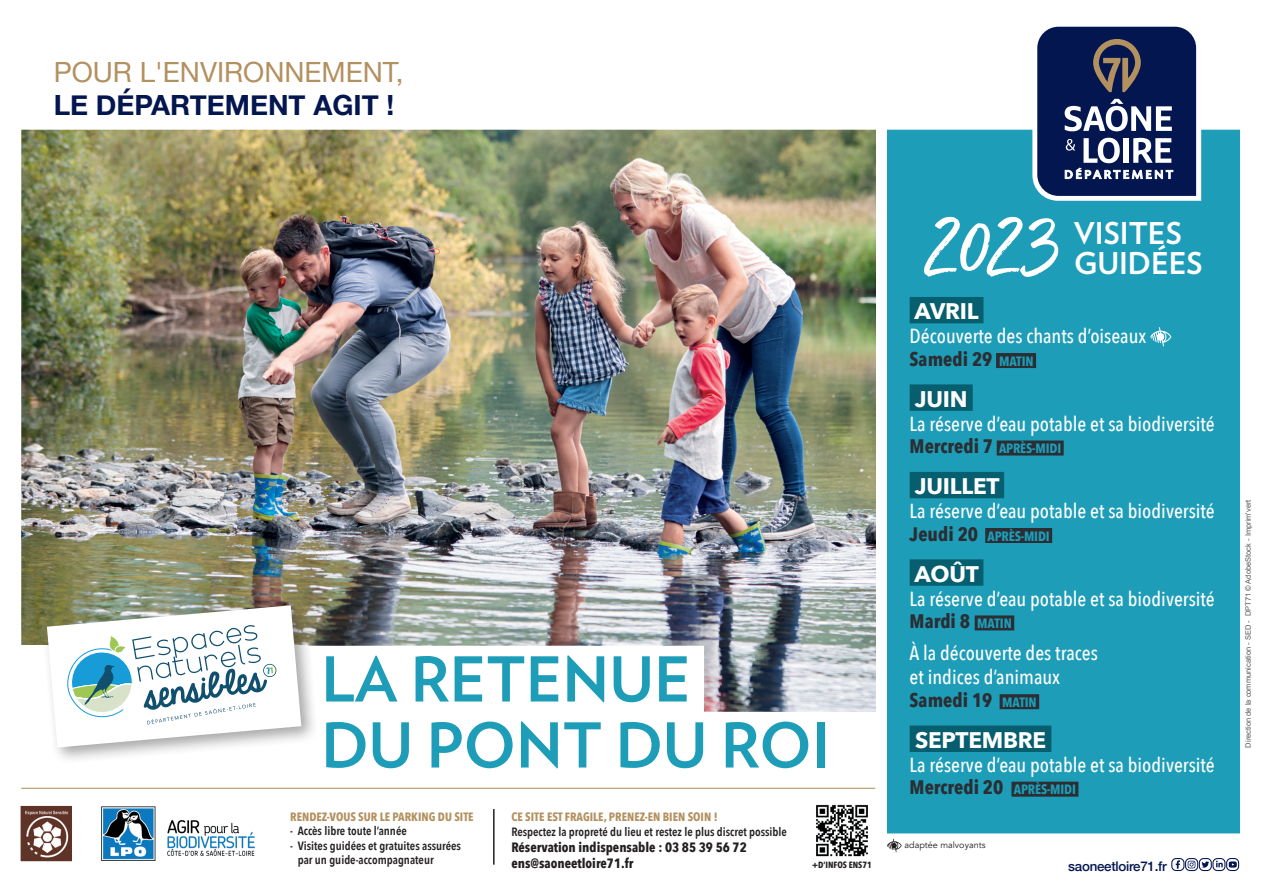
<style>
.page{position:relative;width:1263px;height:893px;background:#fff}
.page>*{position:absolute;margin:0;border:0;box-sizing:border-box;transform-origin:0 0}
.t1{font:700 61.65px/66px "Verlag";color:#1e9db9}
.t2{font:700 30px/29.5px "Verlag";color:#fff}
.t3{font:28.5px "Helvetica Neue";color:#b3905f}
.t4{font:700 28.5px "Helvetica Neue";color:#031650}
.t5{font:27.75px "Helvetica Neue";color:#b3905f}
.t6{font:700 27.75px "Helvetica Neue";color:#031650}
.t7{font:700 22.5px "Avenir Next";letter-spacing:-.01em;color:#fff}
.t8{font:500 20.25px/24.3px "Avenir Next Condensed";color:#fff}
.t9{font:700 19.5px "Avenir Next Condensed";color:#2b2e32}
.t10{font:700 13.5px/16.2px "Avenir Next Condensed";color:#231f20}
.t11{font:700 13.5px "Avenir Next Condensed";letter-spacing:-.01em;color:#1e9db9}
.t12{font:500 13.35px "Helvetica Neue";letter-spacing:-.02em;color:#031650}
.t13{font:600 12px/14.4px "Avenir Next Condensed";color:#231f20}
.t14{font:700 12px "Avenir Next Condensed";color:#b3905f}
.t15{font:9px "Avenir";color:#231f20}
.t16{font:700 9px "Avenir Next Condensed";color:#231f20}
.t17{font:7.5px "Arial";color:#57585a}
.s1{font-size:13.5px;color:#1e9db9}
.s2{font-size:19.5px;color:#2b2e32}
</style>
<div class="page">
<img style="left:21px;top:129px;width:1219px;height:743px">
<svg style="left:1229px;top:861px;width:8px;height:7px"></svg>
<div style="left:1226px;top:858px;width:13px;height:13px;border:1px solid #031650;border-radius:4px"></div>
<div style="left:1199px;top:858px;width:13px;height:13px;border:1px solid #031650;border-radius:4px"></div>
<svg style="left:1171px;top:858px;width:38px;height:13px"></svg>
<svg style="left:1216px;top:861px;width:7px;height:6px"></svg>
<div style="left:1212px;top:858px;width:13px;height:13px;border:1px solid #031650;border-radius:4px"></div>
<img style="left:90px;top:794px;width:176px;height:78px">
<div style="left:20px;top:805px;width:53px;height:57px;background:#603327"></div>
<img style="left:25px;top:810px;width:44px;height:48px">
<div style="left:19px;top:804px;width:54px;height:59px;border:1px solid #fff"></div>
<img style="left:810px;top:798px;width:64px;height:64px">
<div style="left:5px;top:716px;width:874px;height:34px;background:#fff"></div>
<div style="left:5px;top:729px;width:568px;height:59px;background:#fff"></div>
<hr style="left:21px;top:788px;width:854px;height:1px;background:#b3905f">
<hr style="left:493px;top:809px;width:2px;height:56px;background:#231f20">
<div style="left:308px;top:646px;width:396px;height:66px;background:#fff"></div>
<div style="left:308px;top:712px;width:535px;height:66px;background:#fff"></div>
<div style="left:21px;top:646px;width:287px;height:121px;background:#fff"></div>
<svg style="left:1032px;top:26px;width:169px;height:174px"></svg>
<div style="left:41px;top:599px;width:278px;height:166px;background:#231f20;opacity:.4"></div>
<svg style="left:47px;top:605px;width:254px;height:142px"></svg>
<svg style="left:887px;top:839px;width:15px;height:13px"></svg>
<div style="left:910px;top:297px;width:73px;height:26px;background:#065e6f"></div>
<div style="left:996px;top:353px;width:40px;height:15px;background:#2b2e32"></div>
<div style="left:910px;top:384px;width:63px;height:27px;background:#065e6f"></div>
<div style="left:997px;top:440px;width:67px;height:15px;background:#2b2e32"></div>
<div style="left:910px;top:472px;width:94px;height:26px;background:#065e6f"></div>
<div style="left:985px;top:528px;width:67px;height:15px;background:#2b2e32"></div>
<div style="left:910px;top:559px;width:73px;height:27px;background:#065e6f"></div>
<div style="left:975px;top:615px;width:39px;height:15px;background:#2b2e32"></div>
<div style="left:999px;top:694px;width:40px;height:15px;background:#2b2e32"></div>
<div style="left:910px;top:726px;width:141px;height:26px;background:#065e6f"></div>
<div style="left:1011px;top:782px;width:67px;height:15px;background:#2b2e32"></div>
<svg style="left:1150px;top:327px;width:21px;height:19px"></svg>
<svg style="left:924px;top:217px;width:134px;height:60px"></svg>
<h3 class="t3" style="left:53px;top:51px;width:355px">POUR L'ENVIRONNEMENT</h3>
<h3 class="t4" style="left:53px;top:83px;width:350px">LE DÉPARTEMENT AGIT !</h3>
<h3 class="t5" style="left:54px;top:52px;width:351px">POUR L'ENVIRONNEMENT,</h3>
<h3 class="t6" style="left:54px;top:83px;width:342px">LE DÉPARTEMENT AGIT !</h3>
<h1 class="t1" style="left:321px;top:643px;width:510px">LA RETENUE<br>DU PONT DU ROI</h1>
<p class="t14" style="left:290px;top:809px;width:185px">RENDEZ-VOUS SUR LE PARKING DU SITE</p>
<p class="t13" style="left:290px;top:824px;width:118px">- Accès libre toute l’année</p>
<p class="t13" style="left:298px;top:838px;width:165px;text-indent:-8px">- Visites guidées et gratuites assurées par un guide-accompagnateur</p>
<p class="t14" style="left:511px;top:810px;width:208px">CE SITE EST FRAGILE, PRENEZ-EN BIEN SOIN !</p>
<p class="t13" style="left:511px;top:824px;width:277px">Respectez la propreté du lieu et restez le plus discret possible</p>
<p class="t10" style="left:511px;top:839px;width:237px">Réservation indispensable : 03 85 39 56 72 ens@saoneetloire71.fr</p>
<p class="t16" style="left:812px;top:860px;width:61px">+D’INFOS ENS71</p>
<h2 class="t2" style="left:1074px;top:217px;width:130px">VISITES<br>GUIDÉES</h2>
<p class="t7" style="left:915px;top:292px;width:66px">AVRIL</p>
<p class="t8" style="left:910px;top:324px;width:238px">Découverte des chants d’oiseaux</p>
<p class="t9" style="left:910px;top:347px;width:125px">Samedi 29 <span class="s1">MATIN</span></p>
<p class="t7" style="left:915px;top:379px;width:54px">JUIN</p>
<p class="t8" style="left:910px;top:411px;width:307px">La réserve d’eau potable et sa biodiversité</p>
<p class="t11" style="left:910px;top:440px;width:153px"><span class="s2">Mercredi 7</span> APRÈS-MIDI</p>
<p class="t7" style="left:915px;top:467px;width:86px">JUILLET</p>
<p class="t8" style="left:910px;top:499px;width:307px">La réserve d’eau potable et sa biodiversité</p>
<p class="t11" style="left:910px;top:528px;width:142px"><span class="s2">Jeudi 20</span> APRÈS-MIDI</p>
<p class="t7" style="left:915px;top:554px;width:66px">AOÛT</p>
<p class="t8" style="left:910px;top:586px;width:307px">La réserve d’eau potable et sa biodiversité</p>
<p class="t9" style="left:910px;top:609px;width:104px">Mardi 8 <span class="s1">MATIN</span></p>
<p class="t8" style="left:910px;top:641px;width:190px">À la découverte des traces et indices d’animaux</p>
<p class="t9" style="left:910px;top:688px;width:129px">Samedi 19 <span class="s1">MATIN</span></p>
<p class="t7" style="left:915px;top:720px;width:133px">SEPTEMBRE</p>
<p class="t8" style="left:910px;top:753px;width:307px">La réserve d’eau potable et sa biodiversité</p>
<p class="t9" style="left:910px;top:776px;width:168px">Mercredi 20 <span class="s1">APRÈS-MIDI</span></p>
<p class="t15" style="left:905px;top:839px;width:82px">adaptée malvoyants</p>
<p class="t12" style="left:1068px;top:856px;width:100px">saoneetloire71.fr</p>
<p class="t17" style="left:1243px;top:747px;width:249px;rotate:-90deg">Direction de la communication - SED - DPT71 © AdobeStock - Imprim'vert</p>
</div>
